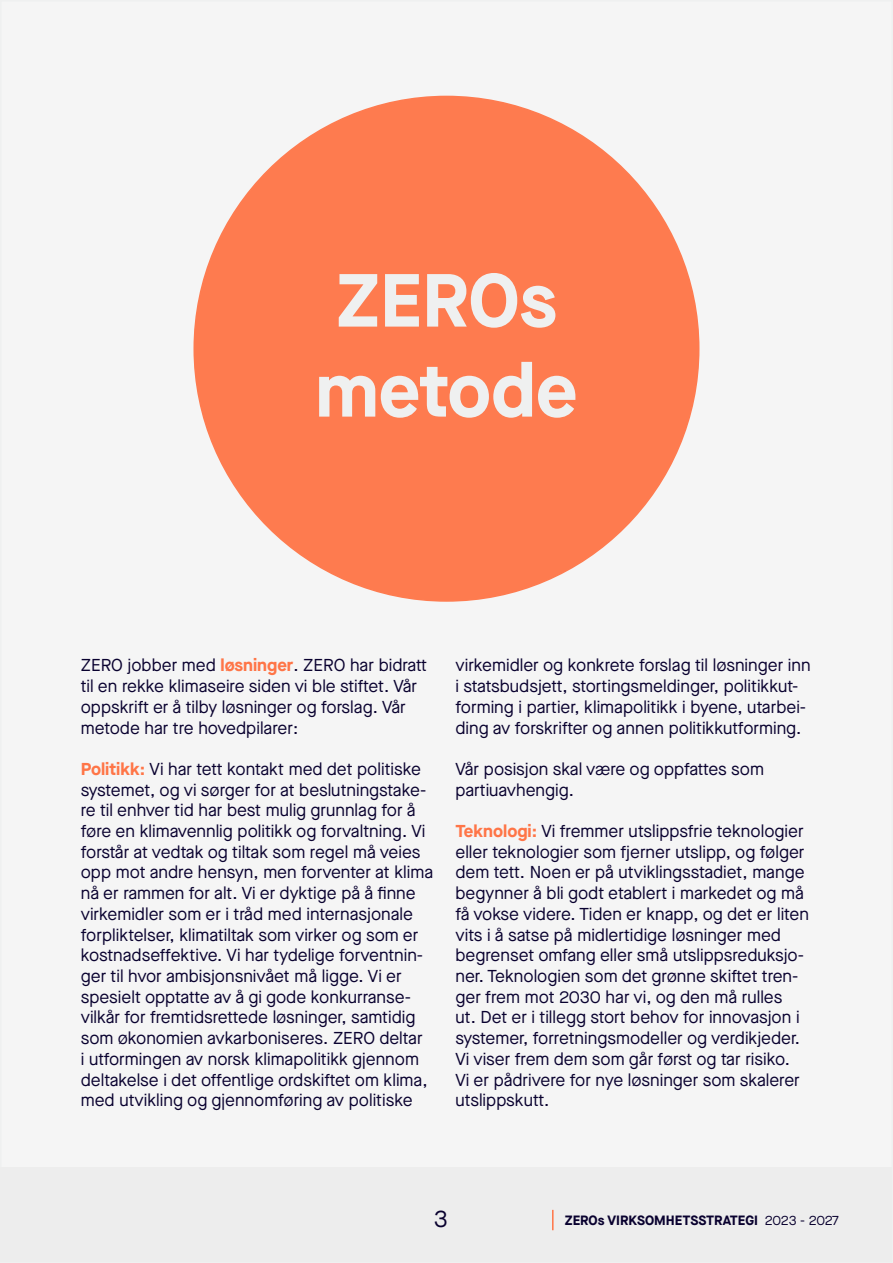
<style>
.page{position:relative;width:893px;height:1263px;background:#fff}
.page>*{position:absolute;margin:0;border:0;box-sizing:border-box;transform-origin:0 0}
.t1{font:700 75px/90px "Maison Neue";color:#eff0f0}
.t2{font:24px "Maison Neue";color:#09012f}
.t3{font:17.25px/20.7px "Maison Neue";color:#09012f}
.t4{font:700 13.5px "Maison Neue";color:#09012f}
.s1{font-weight:700;color:#ff7547}
.s2{font-weight:400}
</style>
<div class="page">
<div style="left:1px;top:1px;width:891px;height:1261px;background:#f5f5f5"></div>
<div style="left:1px;top:1167px;width:891px;height:95px;background:#ededed"></div>
<hr style="left:552px;top:1210px;width:2px;height:20px;background:#ff7547">
<div style="left:194px;top:96px;width:505px;height:505px;background:#fe7b4f;border-radius:50%"></div>
<p class="t1" style="left:315px;top:253px;width:264px">ZEROs metode</p>
<p class="t3" style="left:81px;top:655px;width:348px">ZERO jobber med <span class="s1">løsninger</span>. ZERO har bidratt til en rekke klimaseire siden vi ble stiftet. Vår oppskrift er å tilby løsninger og forslag. Vår metode har tre hovedpilarer:</p>
<p class="t3" style="left:81px;top:758px;width:354px"><span class="s1">Politikk:</span> Vi har tett kontakt med det politiske systemet, og vi sørger for at beslutningstake&shy;re til enhver tid har best mulig grunnlag for å føre en klimavennlig politikk og forvaltning. Vi forstår at vedtak og tiltak som regel må veies opp mot andre hensyn, men forventer at klima nå er rammen for alt. Vi er dyktige på å finne virkemidler som er i tråd med internasjonale forpliktelser, klimatiltak som virker og som er kostnadseffektive. Vi har tydelige forventnin&shy;ger til hvor ambisjonsnivået må ligge. Vi er spesielt opptatte av å gi gode konkurranse&shy;vilkår for fremtidsrettede løsninger, samtidig som økonomien avkarboniseres. ZERO deltar<br>i utformingen av norsk klimapolitikk gjennom deltakelse i det offentlige ordskiftet om klima, med utvikling og gjennomføring av politiske</p>
<p class="t3" style="left:455px;top:655px;width:357px">virkemidler og konkrete forslag til løsninger inn i statsbudsjett, stortingsmeldinger, politikkut&shy;forming i partier, klimapolitikk i byene, utarbei&shy;ding av forskrifter og annen politikkutforming.</p>
<p class="t3" style="left:455px;top:758px;width:310px">Vår posisjon skal være og oppfattes som partiuavhengig.</p>
<p class="t3" style="left:455px;top:820px;width:355px"><span class="s1">Teknologi:</span> Vi fremmer utslippsfrie teknologier eller teknologier som fjerner utslipp, og følger dem tett. Noen er på utviklingsstadiet, mange begynner å bli godt etablert i markedet og må få vokse videre. Tiden er knapp, og det er liten vits i å satse på midlertidige løsninger med begrenset omfang eller små utslippsreduksjo&shy;ner. Teknologien som det grønne skiftet tren&shy;ger frem mot 2030 har vi, og den må rulles<br>ut. Det er i tillegg stort behov for innovasjon i systemer, forretningsmodeller og verdikjeder.<br>Vi viser frem dem som går først og tar risiko.<br>Vi er pådrivere for nye løsninger som skalerer utslippskutt.</p>
<p class="t2" style="left:434px;top:1203px;width:16px">3</p>
<p class="t4" style="left:565px;top:1210px;width:276px">ZEROs VIRKSOMHETSSTRATEGI <span class="s2">2023 - 2027</span></p>
</div>
